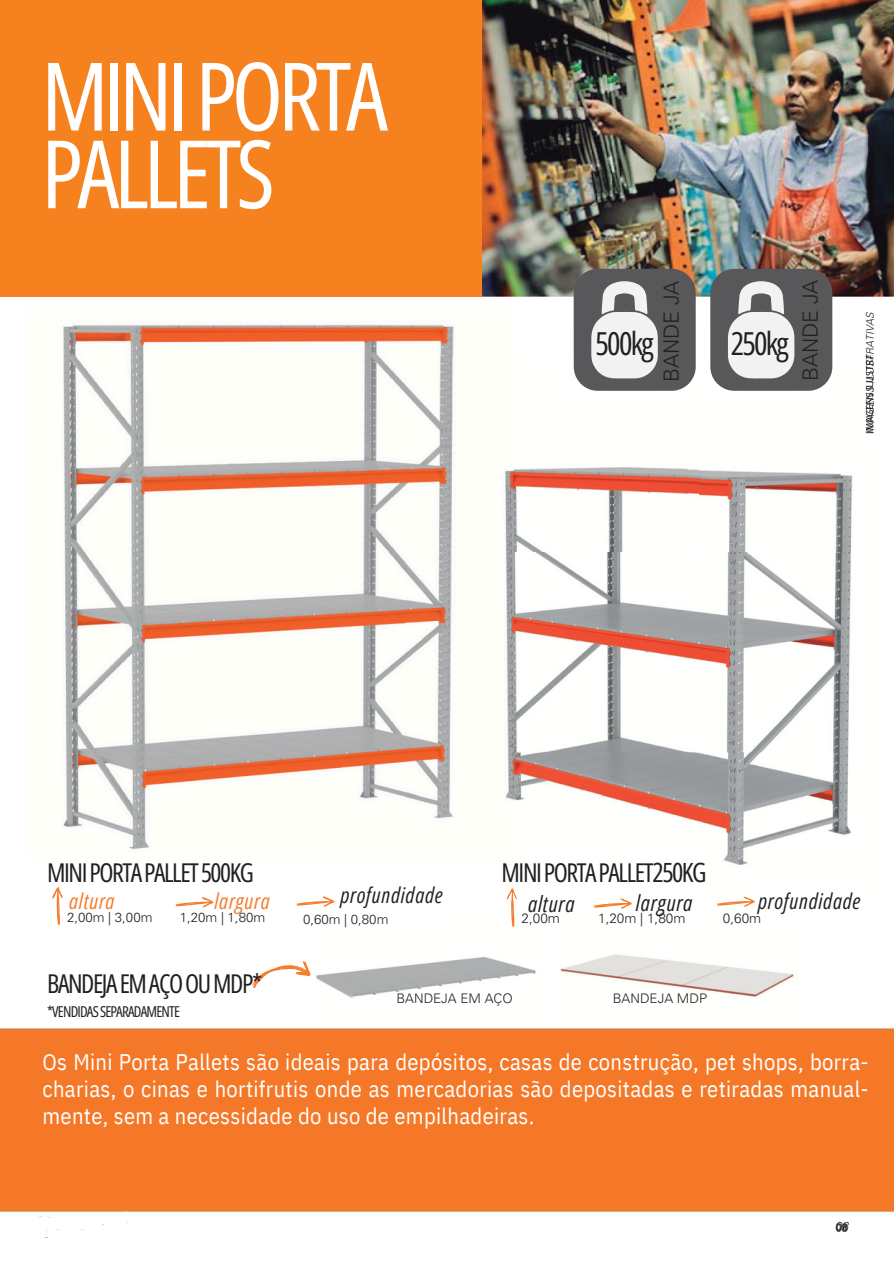
<style>
.page{position:relative;width:894px;height:1264px;background:#fff}
.page>*{position:absolute;margin:0;border:0;box-sizing:border-box;transform-origin:0 0}
.t1{font:94.5px/77.7px "Open Sans Condensed";letter-spacing:-.055em;color:#fff}
.t2{font:31.65px "Open Sans Condensed";letter-spacing:-.055em;color:#231f20}
.t3{font:25.95px "Open Sans Condensed";letter-spacing:-.055em;color:#231f20}
.t4{font:22.5px/27px "IBM Plex Sans Cond";letter-spacing:.015em;color:#fff;text-align:justify}
.t5{font:italic 22.2px "Open Sans Condensed";letter-spacing:.035em;color:#231f20}
.t6{font:italic 21.6px "Open Sans Condensed";letter-spacing:.035em;color:#231f20}
.t7{font:italic 21.6px "Open Sans Condensed";letter-spacing:.035em;color:#f57c2c}
.t8{font:300 21px "Univers LT Pro 45";color:#231f20}
.t9{font:15px "Open Sans Condensed";letter-spacing:-.055em;color:#231f20}
.t10{font:300 13.5px "Univers LT Pro 45";color:#231f20}
.t11{font:300 13.2px "Univers LT Pro 45";color:#231f20}
.t12{font:italic 300 11.55px "Univers LT Pro 45";color:#231f20}
.t13{font:italic 300 10.5px "Univers LT Pro 45";color:#231f20}
.s1{font-size:26.55px}
</style>
<div class="page">
<img style="left:481px;top:0;width:412px;height:296px">
<img style="left:560px;top:906px;width:234px;height:91px">
<div style="left:548px;top:900px;width:29px;height:7px;background:#fff"></div>
<div style="left:636px;top:900px;width:58px;height:14px;background:#fff"></div>
<div style="left:755px;top:900px;width:47px;height:14px;background:#fff"></div>
<img style="left:316px;top:926px;width:220px;height:73px">
<svg style="left:52px;top:886px;width:11px;height:39px"></svg>
<svg style="left:176px;top:897px;width:38px;height:10px"></svg>
<svg style="left:252px;top:961px;width:58px;height:27px"></svg>
<div style="left:0;top:0;width:481px;height:296px;background:#f5821f"></div>
<svg style="left:296px;top:896px;width:38px;height:10px"></svg>
<svg style="left:511px;top:901px;width:4px;height:25px"></svg>
<svg style="left:594px;top:901px;width:38px;height:7px"></svg>
<svg style="left:717px;top:901px;width:38px;height:5px"></svg>
<img style="left:0;top:1028px;width:893px;height:210px">
<img style="left:687px;top:360px;width:12px;height:134px">
<img style="left:699px;top:357px;width:154px;height:195px">
<img style="left:513px;top:467px;width:174px;height:85px">
<svg style="left:573px;top:269px;width:122px;height:122px"></svg>
<svg style="left:710px;top:269px;width:122px;height:122px"></svg>
<img style="left:513px;top:552px;width:338px;height:200px">
<img style="left:506px;top:752px;width:345px;height:149px">
<img style="left:865px;top:355px;width:9px;height:79px">
<img style="left:63px;top:324px;width:450px;height:536px">
<svg style="left:27px;top:1211px;width:116px;height:22px"></svg>
<p class="t1" style="left:41px;top:55px;width:348px">MINIPORTA<br>PALLETS</p>
<p class="t8" style="left:663px;top:382px;width:103px;rotate:-90deg">BANDE JA</p>
<p class="t8" style="left:802px;top:381px;width:103px;rotate:-90deg">BANDE JA</p>
<p class="t2" style="left:595px;top:321px;width:60px">500kg</p>
<p class="t2" style="left:730px;top:321px;width:60px">250kg</p>
<p class="t13" style="left:865px;top:434px;width:123px;rotate:-90deg">IMAGENS ILUSTRATIVAS</p>
<p class="t3" style="left:47px;top:854px;width:208px">MINIPORTAPALLET500KG</p>
<p class="t3" style="left:501px;top:854px;width:206px">MINIPORTAPALLET<span class="s1">250KG</span></p>
<h3 class="t7" style="left:69px;top:886px;width:47px">altura</h3>
<h3 class="t7" style="left:214px;top:886px;width:57px">largura</h3>
<h3 class="t6" style="left:340px;top:880px;width:104px">profundidade</h3>
<h5 class="t6" style="left:758px;top:885px;width:104px">profundidade</h5>
<h5 class="t11" style="left:67px;top:912px;width:87px">2,00m | 3,00m</h5>
<h5 class="t11" style="left:180px;top:912px;width:87px">1,20m | 1,80m</h5>
<h5 class="t11" style="left:303px;top:914px;width:87px">0,60m | 0,80m</h5>
<p class="t5" style="left:635px;top:887px;width:58px">largura</p>
<p class="t10" style="left:598px;top:913px;width:89px">1,20m | 1,80m</p>
<p class="t10" style="left:722px;top:913px;width:40px">0,60m</p>
<p class="t5" style="left:528px;top:887px;width:48px">altura</p>
<p class="t10" style="left:521px;top:913px;width:40px">2,00m</p>
<p class="t3" style="left:47px;top:965px;width:216px">BANDEJAEMAÇOOUMDP*</p>
<p class="t9" style="left:47px;top:1000px;width:134px">*VENDIDASSEPARADAMENTE</p>
<h5 class="t11" style="left:396px;top:993px;width:118px">BANDEJA EM AÇO</h5>
<h5 class="t11" style="left:612px;top:993px;width:96px">BANDEJA MDP</h5>
<p class="t4" style="left:42px;top:1047px;width:827px">Os Mini Porta Pallets são ideais para depósitos, casas de construção, pet shops, borra&shy;charias, o cinas e hortifrutis onde as mercadorias são depositadas e retiradas manual&shy;mente, sem a necessidade do uso de empilhadeiras.</p>
<p class="t12" style="left:835px;top:1221px;width:14px">08</p>
</div>
